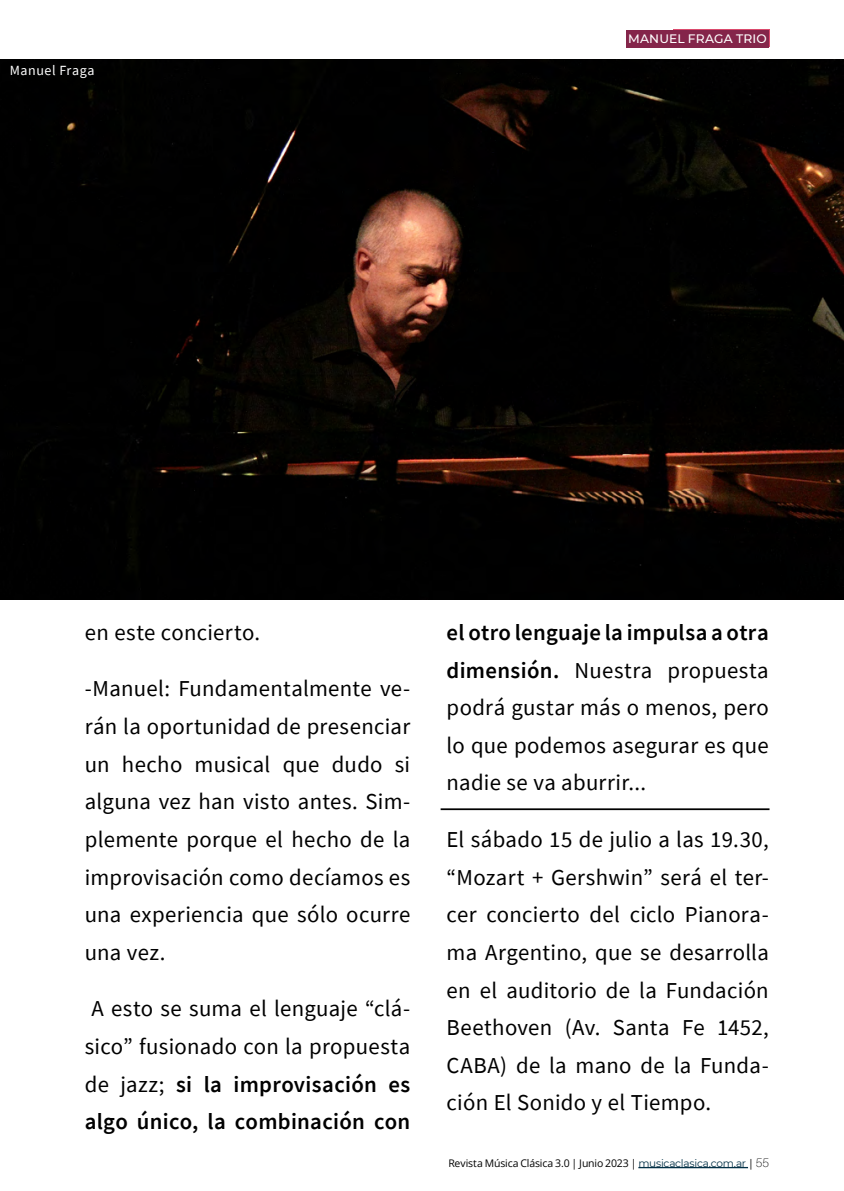
<style>
.page{position:relative;width:844px;height:1191px;background:#fff}
.page>*{position:absolute;margin:0;border:0;box-sizing:border-box;transform-origin:0 0}
.t1{font:22.75px/37.6px "Source Sans Pro";letter-spacing:.015em;color:#000;text-align:justify}
.t2{font:14px "Source Sans Pro";letter-spacing:.04em;color:#fff}
.t3{font:500 12.25px "Montserrat";letter-spacing:.015em;color:#fff}
.t4{font:10.5px "Open Sans";letter-spacing:-.015em;color:#000}
.s1{font-weight:600}
.s2{font-family:"Montserrat";color:#023046}
.s3{font-family:"Aileron";font-weight:100;font-size:12.25px}
</style>
<div class="page">
<img style="left:0;top:60px;width:843px;height:539px">
<hr style="left:440px;top:808px;width:329px;height:2px;background:#000">
<hr style="left:638px;top:1167px;width:109px;height:1px;background:#023046">
<div style="left:673px;top:30px;width:96px;height:17px;background:#84254a"></div>
<div style="left:626px;top:30px;width:142px;height:17px;background:#84254a"></div>
<p class="t2" style="left:10px;top:62px;width:86px">Manuel Fraga</p>
<p class="t3" style="left:674px;top:30px;width:95px">//FESTIVALES//</p>
<p class="t3" style="left:628px;top:30px;width:140px">MANUEL FRAGA TRIO</p>
<p class="t1" style="left:85px;top:613px;width:177px">en este concierto.</p>
<p class="t1" style="left:85px;top:670px;width:327px">-Manuel: Fundamentalmente ve&shy;rán la oportunidad de presenciar un hecho musical que dudo si alguna vez han visto antes. Sim&shy;plemente porque el hecho de la improvisación como decíamos es una experiencia que sólo ocurre una vez.</p>
<p class="t1" style="left:85px;top:989px;width:327px">A esto se suma el lenguaje “clá&shy;sico” fusionado con la propuesta de jazz; <span class="s1">si la improvisación es algo único, la combinación con</span></p>
<p class="t1" style="left:446px;top:613px;width:323px"><span class="s1">el otro lenguaje la impulsa a otra dimensión.</span> Nuestra propuesta podrá gustar más o menos, pero lo que podemos asegurar es que nadie se va aburrir...</p>
<p class="t1" style="left:446px;top:820px;width:323px">El sábado 15 de julio a las 19.30, “Mozart + Gershwin” será el ter&shy;cer concierto del ciclo Pianora&shy;ma Argentino, que se desarrolla en el auditorio de la Fundación Beethoven (Av. Santa Fe 1452, CABA) de la mano de la Funda&shy;ción El Sonido y el Tiempo.</p>
<p class="t4" style="left:448px;top:1155px;width:322px">Revista Música Clásica 3.0 | Junio 2023 | <span class="s2">musicaclasica.com.ar</span> | <span class="s3">55</span></p>
</div>
